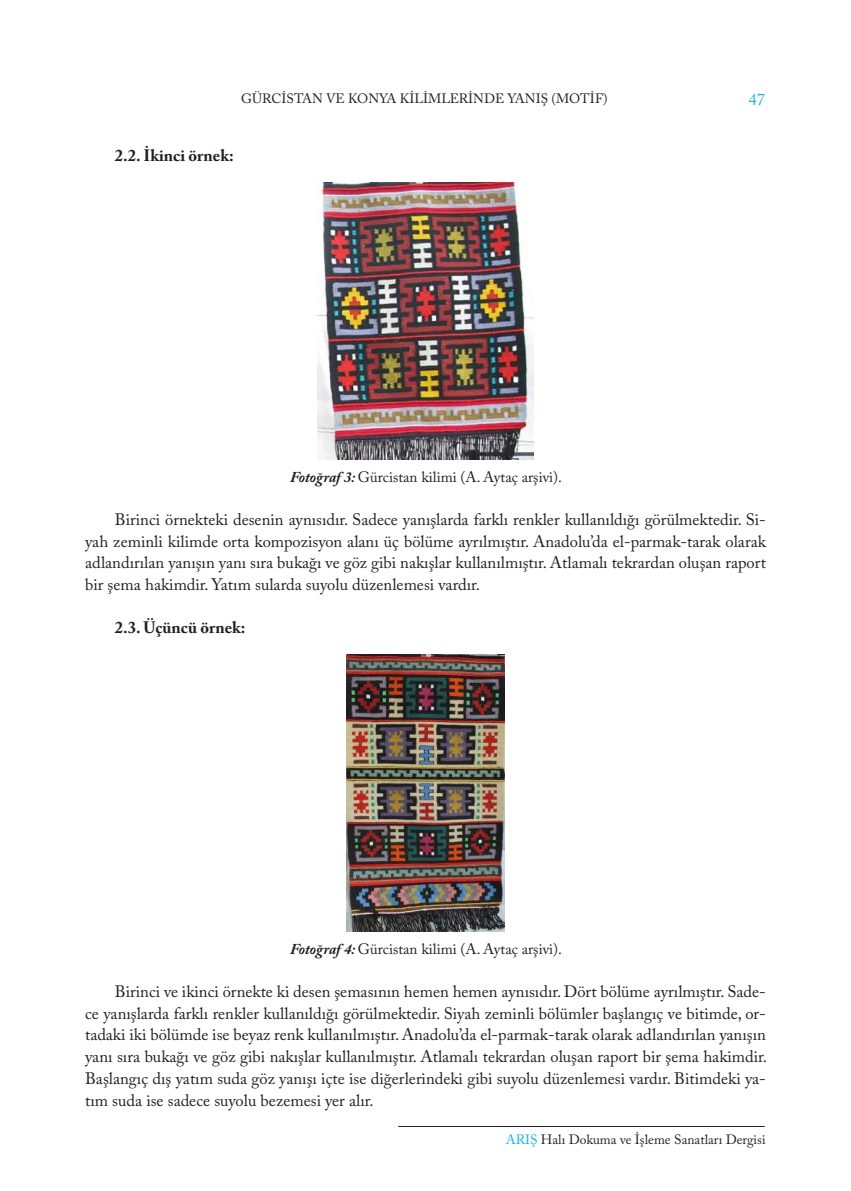
<style>
.page{position:relative;width:851px;height:1191px;background:#fff}
.page>*{position:absolute;margin:0;border:0;box-sizing:border-box;transform-origin:0 0}
.t1{font:16.5px/21.8px "Adobe Caslon Pro";color:#231f20;text-align:justify}
.t2{font:700 16.5px "Adobe Caslon Pro";color:#231f20}
.t3{font:16.5px "Adobe Caslon Pro";color:#17b1e7}
.t4{font:15px "Adobe Caslon Pro";color:#231f20}
.t5{font:13.5px "Adobe Caslon Pro";color:#231f20}
.s1{font-weight:700;font-style:italic}
.s2{color:#17b1e7}
</style>
<div class="page">
<hr style="left:398px;top:1126px;width:366px;height:1px;background:#231f20">
<img style="left:317px;top:183px;width:216px;height:276px">
<img style="left:346px;top:655px;width:158px;height:276px">
<p class="t5" style="left:241px;top:91px;width:368px">GÜRCİSTAN VE KONYA KİLİMLERİNDE YANIŞ (MOTİF)</p>
<p class="t2" style="left:115px;top:146px;width:120px">2.2. İkinci örnek:</p>
<p class="t3" style="left:748px;top:90px;width:18px">47</p>
<p class="t4" style="left:290px;top:468px;width:273px"><span class="s1">Fotoğraf 3:</span> Gürcistan kilimi (A. Aytaç arşivi).</p>
<p class="t1" style="left:85px;top:509px;width:682px;text-indent:30px">Birinci örnekteki desenin aynısıdır. Sadece yanışlarda farklı renkler kullanıldığı görülmektedir. Si&shy;yah zeminli kilimde orta kompozisyon alanı üç bölüme ayrılmıştır. Anadolu’da el-parmak-tarak olarak adlandırılan yanışın yanı sıra bukağı ve göz gibi nakışlar kullanılmıştır. Atlamalı tekrardan oluşan raport bir şema hakimdir. Yatım sularda suyolu düzenlemesi vardır.</p>
<p class="t2" style="left:115px;top:618px;width:132px">2.3. Üçüncü örnek:</p>
<p class="t4" style="left:290px;top:940px;width:273px"><span class="s1">Fotoğraf 4:</span> Gürcistan kilimi (A. Aytaç arşivi).</p>
<p class="t1" style="left:85px;top:981px;width:683px;text-indent:30px">Birinci ve ikinci örnekte ki desen şemasının hemen hemen aynısıdır. Dört bölüme ayrılmıştır. Sade&shy;ce yanışlarda farklı renkler kullanıldığı görülmektedir. Siyah zeminli bölümler başlangıç ve bitimde, or&shy;tadaki iki bölümde ise beyaz renk kullanılmıştır. Anadolu’da el-parmak-tarak olarak adlandırılan yanışın yanı sıra bukağı ve göz gibi nakışlar kullanılmıştır. Atlamalı tekrardan oluşan raport bir şema hakimdir.<br>Başlangıç dış yatım suda göz yanışı içte ise diğerlerindeki gibi suyolu düzenlemesi vardır. Bitimdeki ya&shy;tım suda ise sadece suyolu bezemesi yer alır.</p>
<p class="t5" style="left:505px;top:1131px;width:261px"><span class="s2">ARIŞ</span> Halı Dokuma ve İşleme Sanatları Dergisi</p>
</div>
